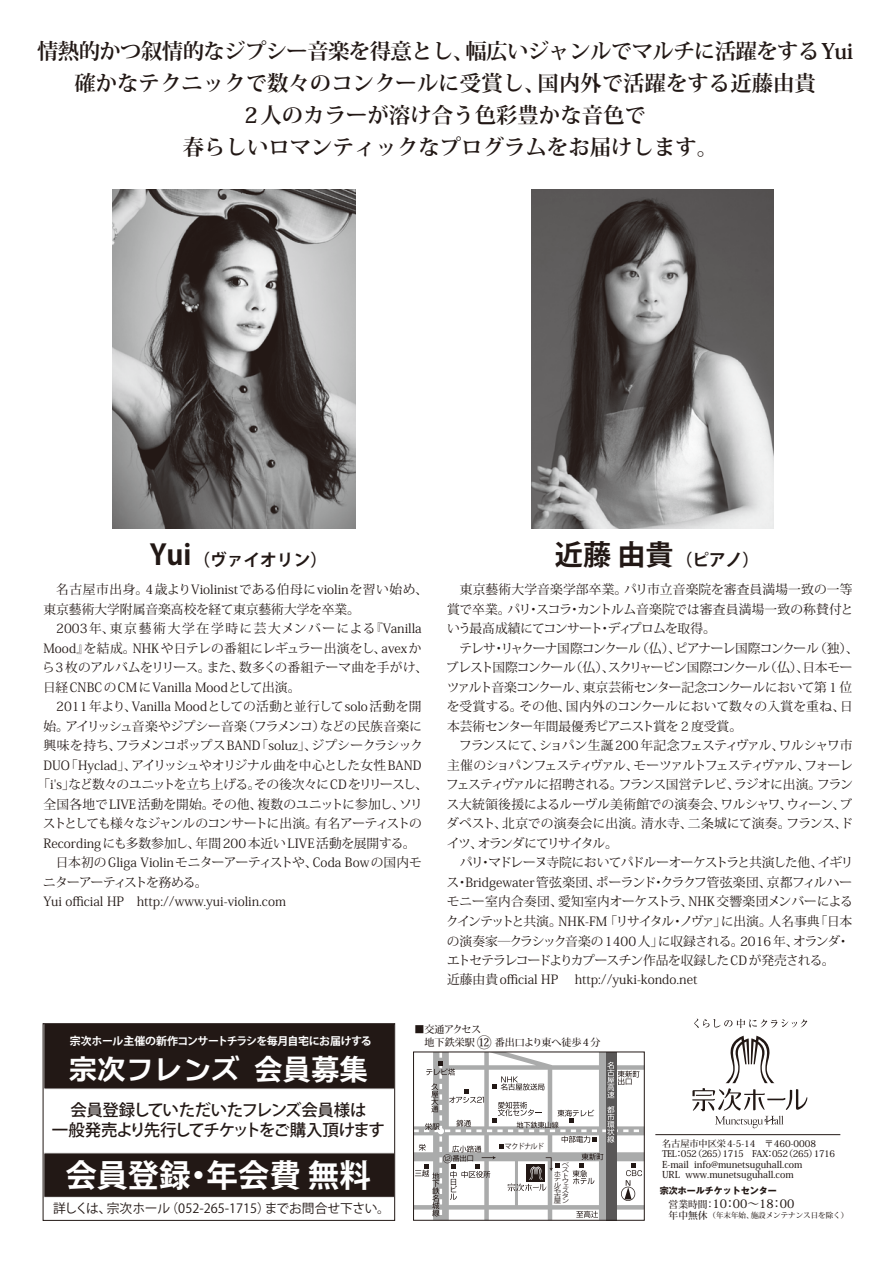
<style>
.page{position:relative;width:893px;height:1263px;background:#fff}
.page>*{position:absolute;margin:0;border:0;box-sizing:border-box;transform-origin:0 0}
.t1{font:700 31.5px "Koz Go Pro";color:#fff}
.t2{font:28.5px "Universal Line DSP E";color:#fff}
.t3{font:700 21.45px/32.1px "Koz Min Pro";color:#221815;text-align:center}
.t4{font:700 16.65px "Koz Go Pro";color:#221815}
.t5{font:500 16.35px/20px "Koz Go Pro";letter-spacing:-.07em;color:#221815;text-align:center}
.t6{font:12.75px/19.5px "Koz Min Pro";letter-spacing:-.025em;color:#221815}
.t7{font:12.75px "Koz Min Pro";letter-spacing:-.005em;color:#221815}
.t8{font:12.75px "Koz Min Pro";letter-spacing:-.04em;color:#221815}
.t9{font:12.75px "Koz Go Pro";color:#221815}
.t10{font:12.75px "Koz Min Pro";letter-spacing:.105em;color:#221815}
.t11{font:12.75px "Koz Min Pro";letter-spacing:-.06em;color:#221815}
.t12{font:12.75px "Koz Min Pro";letter-spacing:-.07em;color:#221815}
.t13{font:500 11.7px "Koz Min Pro";color:#221815}
.t14{font:700 10.95px "Koz Go Pro";letter-spacing:-.03em;color:#fff}
.t15{font:500 10.05px/13px "Koz Min Pro";color:#221815}
.t16{font:500 9.45px/10.2px "Koz Min Pro";color:#221815}
.t17{font:500 9.15px/10.2px "Koz Min Pro";letter-spacing:-.05em;color:#221815}
.t18{font:700 9px "Gothic MB101 Pro";color:#221815}
.t19{font:500 7.5px "Koz Min Pro";color:#221815}
.t20{font:7.5px "Koz Go Pro";letter-spacing:-.1em;color:#221815;scale:.95 1}
.t21{font:6px/5.1px "Koz Go Pro";color:#221815;text-align:right;scale:1.25 1}
.s1{font-size:28.2px}
.s2{font-family:"Koz Go Pro";font-weight:700}
.s3{font-size:15px}
.s4{font-size:9.75px}
</style>
<div class="page">
<svg style="left:415px;top:1053px;width:228px;height:165px"></svg>
<hr style="left:655px;top:1134px;width:185px;height:1px;background:#221815">
<svg style="left:694px;top:1019px;width:113px;height:9px"></svg>
<svg style="left:692px;top:1036px;width:115px;height:92px"></svg>
<div style="left:43px;top:1023px;width:352px;height:66px;background:#221815"></div>
<div style="left:43px;top:1152px;width:352px;height:46px;background:#221815;border:1px solid #f6f6f7"></div>
<div style="left:43px;top:1023px;width:352px;height:198px;border:1px solid #221815"></div>
<div style="left:413px;top:1051px;width:232px;height:169px;border:1px solid #221815"></div>
<img style="left:113px;top:189px;width:242px;height:339px">
<img style="left:531px;top:189px;width:243px;height:339px">
<h3 class="t3" style="left:37px;top:34px;width:817px">情熱的かつ叙情的なジプシー音楽を得意とし、幅広いジャンルでマルチに活躍をするYui確かなテクニックで数々のコンクールに受賞し、国内外で活躍をする近藤由貴<br>2人のカラーが溶け合う色彩豊かな音色で<br>春らしいロマンティックなプログラムをお届けします。</h3>
<h3 class="t4" style="left:150px;top:549px;width:179px"><span class="s1">Yui</span>（ヴァイオリン）</h3>
<p class="t7" style="left:43px;top:581px;width:386px">　名古屋市出身。4歳よりViolinistである伯母にviolinを習い始め、</p>
<p class="t7" style="left:43px;top:600px;width:318px">東京藝術大学附属音楽高校を経て東京藝術大学を卒業。</p>
<p class="t10" style="left:43px;top:620px;width:380px">　2003年、東京藝術大学在学時に芸大メンバーによる『Vanilla</p>
<p class="t7" style="left:43px;top:639px;width:380px">Mood』を結成。NHKや日テレの番組にレギュラー出演をし、avexか</p>
<p class="t7" style="left:42px;top:659px;width:387px">ら3枚のアルバムをリリース。また、数多くの番組テーマ曲を手がけ、</p>
<p class="t7" style="left:43px;top:678px;width:259px">日経CNBCのCMにVanilla Moodとして出演。</p>
<p class="t7" style="left:43px;top:698px;width:380px">　2011年より、Vanilla Moodとしての活動と並行してsolo活動を開</p>
<p class="t6" style="left:43px;top:716px;width:380px">始。アイリッシュ音楽やジプシー音楽（フラメンコ）などの民族音楽に</p>
<p class="t7" style="left:43px;top:737px;width:381px">興味を持ち、フラメンコポップスBAND「soluz」、ジプシークラシック</p>
<p class="t7" style="left:43px;top:756px;width:380px">DUO「Hyclad」、アイリッシュやオリジナル曲を中心とした女性BAND</p>
<p class="t8" style="left:38px;top:776px;width:392px">「i's」など数々のユニットを立ち上げる。その後次々にCDをリリースし、</p>
<p class="t7" style="left:43px;top:795px;width:381px">全国各地でLIVE活動を開始。その他、複数のユニットに参加し、ソリ</p>
<p class="t11" style="left:43px;top:815px;width:380px">ストとしても様々なジャンルのコンサートに出演。有名アーティストの</p>
<p class="t7" style="left:43px;top:834px;width:374px">Recordingにも多数参加し、年間200本近いLIVE活動を展開する。</p>
<p class="t7" style="left:43px;top:854px;width:380px">　日本初のGliga Violinモニターアーティストや、Coda Bowの国内モ</p>
<p class="t12" style="left:43px;top:873px;width:166px">ニターアーティストを務める。</p>
<p class="t7" style="left:43px;top:893px;width:244px">Yui official HP　http://www.yui-violin.com</p>
<h3 class="t4" style="left:555px;top:549px;width:206px"><span class="s1">近藤 由貴</span>（ピアノ）</h3>
<p class="t6" style="left:446px;top:580px;width:414px">　東京藝術大学音楽学部卒業。パリ市立音楽院を審査員満場一致の一等賞で卒業。パリ・スコラ・カントルム音楽院では審査員満場一致の称賛付という最高成績にてコンサート・ディプロムを取得。<br>　テレサ・リャクーナ国際コンクール（仏）、ピアナーレ国際コンクール（独）、ブレスト国際コンクール（仏）、スクリャービン国際コンクール（仏）、日本モーツァルト音楽コンクール、東京芸術センター記念コンクールにおいて第１位を受賞する。その他、国内外のコンクールにおいて数々の入賞を重ね、日本芸術センター年間最優秀ピアニスト賞を２度受賞。<br>　フランスにて、ショパン生誕 200 年記念フェスティヴァル、ワルシャワ市主催のショパンフェスティヴァル、モーツァルトフェスティヴァル、フォーレフェスティヴァルに招聘される。フランス国営テレビ、ラジオに出演。フランス大統領後援によるルーヴル美術館での演奏会、ワルシャワ、ウィーン、ブダペスト、北京での演奏会に出演。清水寺、二条城にて演奏。フランス、ドイツ、オランダにてリサイタル。　　　　　<br>　パリ・マドレーヌ寺院においてパドルーオーケストラと共演した他、イギリス・Bridgewater管弦楽団、ポーランド・クラクフ管弦楽団、京都フィルハーモニー室内合奏団、愛知室内オーケストラ、NHK交響楽団メンバーによるクインテットと共演。NHK-FM 「リサイタル・ノヴァ」に出演。人名事典「日本の演奏家―クラシック音楽の1400人」に収録される。2016年、オランダ・エトセテラレコードよりカプースチン作品を収録した CD が発売される。<br>近藤由貴official HP 　http://yuki-kondo.net</p>
<p class="t14" style="left:70px;top:1034px;width:304px">宗次ホール主催の新作コンサートチラシを毎月自宅にお届けする</p>
<h2 class="t2" style="left:69px;top:1055px;width:301px">宗次フレンズ <span class="s2">会員募集</span></h2>
<p class="t5" style="left:52px;top:1100px;width:334px">会員登録していただいたフレンズ会員様は<br>一般発売より先行してチケットをご購入頂けます</p>
<h1 class="t1" style="left:66px;top:1155px;width:307px">会員登録・年会費 無料</h1>
<p class="t9" style="left:53px;top:1200px;width:338px">詳しくは、宗次ホール（052-265-1715）までお問合せ下さい。</p>
<p class="t15" style="left:415px;top:1022px;width:187px">■交通アクセス<br>　地下鉄栄駅 <span class="s3">⑫</span> 番出口より東へ徒歩4分</p>
<p class="t20" style="left:505px;top:1141px;width:43px">マクドナルド</p>
<p class="t21" style="left:554px;top:1163px;width:14px">ベス<br>ト<br>ウ<br>ェ<br>名ス古タ屋ン</p>
<p class="t21" style="left:554px;top:1171px;width:7px;text-align:justify">ホテル</p>
<p class="t17" style="left:662px;top:1138px;width:175px">名古屋市中区栄4-5-14　〒460-0008<br>TEL：052（265）1715　FAX：052（265）1716</p>
<p class="t16" style="left:662px;top:1159px;width:142px">E-mail info@munetsuguhall.com<br>URL www.munetsuguhall.com</p>
<p class="t13" style="left:669px;top:1196px;width:127px"><span class="s4">営業時間：</span>10：00～18：00</p>
<p class="t19" style="left:669px;top:1210px;width:181px"><span class="s4">年中無休</span>（年末年始、施設メンテナンス日を除く）</p>
<p class="t18" style="left:660px;top:1183px;width:119px">宗次ホールチケットセンター</p>
</div>
